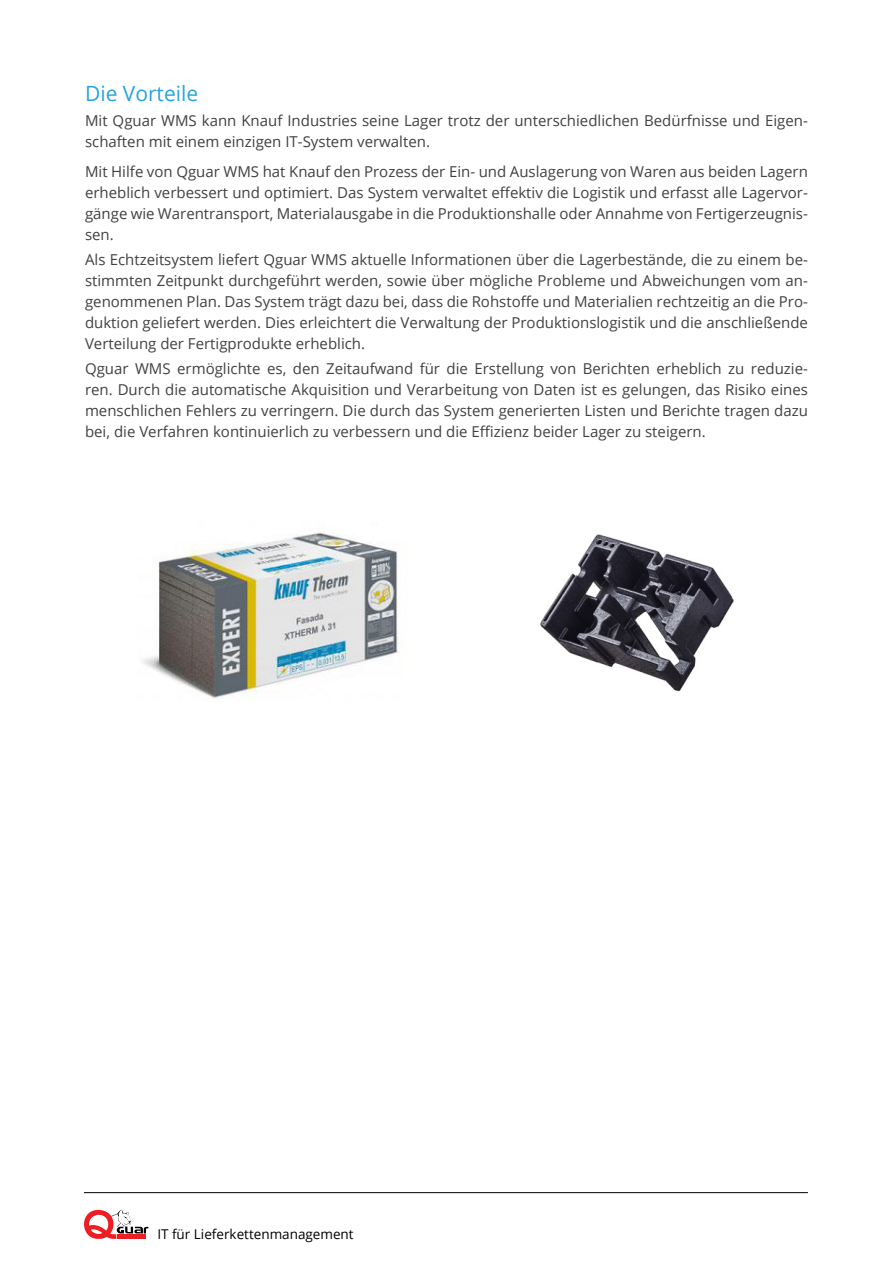
<style>
.page{position:relative;width:893px;height:1263px;background:#fff}
.page>*{position:absolute;margin:0;border:0;box-sizing:border-box;transform-origin:0 0}
.t1{font:21px "Open Sans";color:#26a4dd}
.t2{font:15px/21px "Open Sans";color:#414042;text-align:justify}
.t3{font:13.5px "Open Sans";color:#000}
</style>
<div class="page">
<svg style="left:84px;top:1210px;width:64px;height:29px"></svg>
<hr style="left:84px;top:1192px;width:724px;height:1px;background:#000">
<img style="left:142px;top:531px;width:257px;height:167px">
<img style="left:540px;top:534px;width:194px;height:158px">
<h1 class="t1" style="left:85px;top:79px;width:115px">Die Vorteile</h1>
<p class="t2" style="left:85px;top:110px;width:724px">Mit Qguar WMS kann Knauf Industries seine Lager trotz der unterschiedlichen Bedürfnisse und Eigen&shy;schaften mit einem einzigen IT-System verwalten.</p>
<p class="t2" style="left:85px;top:161px;width:724px">Mit Hilfe von Qguar WMS hat Knauf den Prozess der Ein- und Auslagerung von Waren aus beiden Lagern erheblich verbessert und optimiert. Das System verwaltet effektiv die Logistik und erfasst alle Lagervor&shy;gänge wie Warentransport, Materialausgabe in die Produktionshalle oder Annahme von Fertigerzeugnis&shy;sen.</p>
<p class="t2" style="left:85px;top:249px;width:724px">Als Echtzeitsystem liefert Qguar WMS aktuelle Informationen über die Lagerbestände, die zu einem be&shy;stimmten Zeitpunkt durchgeführt werden, sowie über mögliche Probleme und Abweichungen vom an&shy;genommenen Plan. Das System trägt dazu bei, dass die Rohstoffe und Materialien rechtzeitig an die Pro&shy;duktion geliefert werden. Dies erleichtert die Verwaltung der Produktionslogistik und die anschließende Verteilung der Fertigprodukte erheblich.</p>
<p class="t2" style="left:85px;top:358px;width:724px">Qguar WMS ermöglichte es, den Zeitaufwand für die Erstellung von Berichten erheblich zu reduzie&shy;ren. Durch die automatische Akquisition und Verarbeitung von Daten ist es gelungen, das Risiko eines menschlichen Fehlers zu verringern. Die durch das System generierten Listen und Berichte tragen dazu bei, die Verfahren kontinuierlich zu verbessern und die Effizienz beider Lager zu steigern.</p>
<p class="t3" style="left:157px;top:1224px;width:198px">IT für Lieferkettenmanagement</p>
</div>
